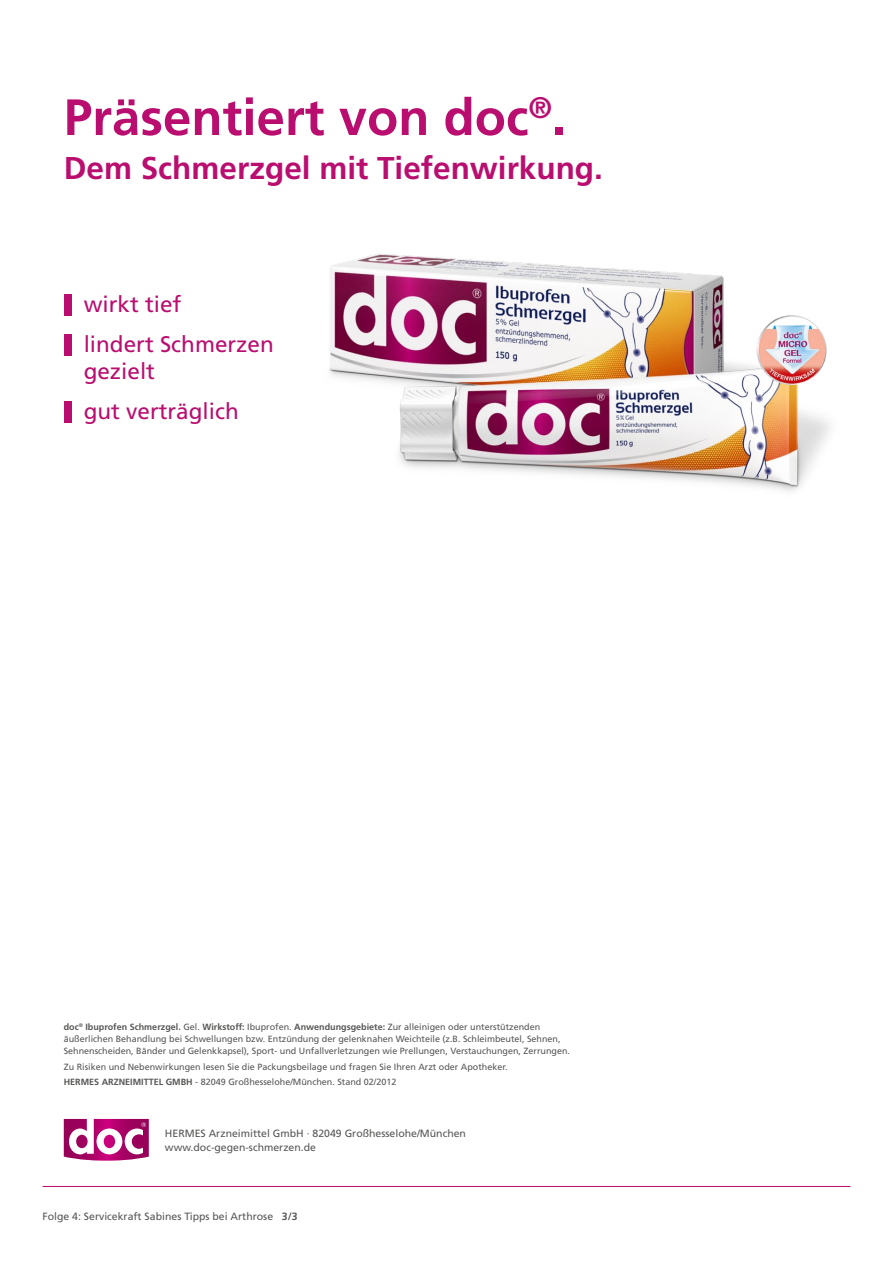
<style>
.page{position:relative;width:893px;height:1263px;background:#fff}
.page>*{position:absolute;margin:0;border:0;box-sizing:border-box;transform-origin:0 0}
.t1{font:700 51px "Frutiger LT Pro";color:#b90e6f}
.t2{font:700 31.5px "Frutiger LT Pro";color:#b90e6f}
.t3{font:22.5px/39.8px "Frutiger LT Pro";color:#b90e6f}
.t4{font:10.5px/13.5px "Frutiger LT Pro";color:#575756}
.t5{font:9px/12px "Frutiger LT Pro";color:#575756}
.s1{font-weight:700}
</style>
<div class="page">
<hr style="left:43px;top:1186px;width:807px;height:1px;background:#b90e6f">
<svg style="left:64px;top:1119px;width:85px;height:42px"></svg>
<img style="left:329px;top:254px;width:501px;height:238px">
<img style="left:757px;top:315px;width:70px;height:70px;border-radius:35px">
<div style="left:64px;top:294px;width:7px;height:22px;background:#b90e6f"></div>
<div style="left:64px;top:334px;width:7px;height:21px;background:#b90e6f"></div>
<div style="left:64px;top:401px;width:7px;height:21px;background:#b90e6f"></div>
<h1 class="t1" style="left:64px;top:87px;width:504px">Präsentiert von doc<sup>®</sup>.</h1>
<h2 class="t2" style="left:64px;top:149px;width:541px">Dem Schmerzgel mit Tiefenwirkung.</h2>
<h3 class="t3" style="left:84px;top:285px;width:192px">wirkt tief<br>lindert Schmerzen</h3>
<h3 class="t3" style="left:84px;top:352px;width:157px">gezielt<br>gut verträglich</h3>
<p class="t5" style="left:64px;top:1021px;width:508px"><span class="s1">doc</span><sup>®</sup> <span class="s1">Ibuprofen Schmerzgel.</span> Gel. <span class="s1">Wirkstoff:</span> Ibuprofen. <span class="s1">Anwendungsgebiete:</span> Zur alleinigen oder unterstützenden äußerlichen Behandlung bei Schwellungen bzw. Entzündung der gelenknahen Weichteile (z.B. Schleimbeutel, Sehnen,<br>Sehnenscheiden, Bänder und Gelenkkapsel), Sport- und Unfallverletzungen wie Prellungen, Verstauchungen, Zerrungen.</p>
<p class="t5" style="left:64px;top:1059px;width:445px;line-height:15.1px">Zu Risiken und Nebenwirkungen lesen Sie die Packungsbeilage und fragen Sie Ihren Arzt oder Apotheker.<br><span class="s1">HERMES ARZNEIMITTEL GMBH</span> - 82049 Großhesselohe/München. Stand 02/2012</p>
<p class="t4" style="left:165px;top:1127px;width:303px">HERMES Arzneimittel GmbH · 82049 Großhesselohe/München www.doc-gegen-schmerzen.de</p>
<p class="t4" style="left:43px;top:1210px;width:257px">Folge 4: Servicekraft Sabines Tipps bei Arthrose <span class="s1">3/3</span></p>
</div>
